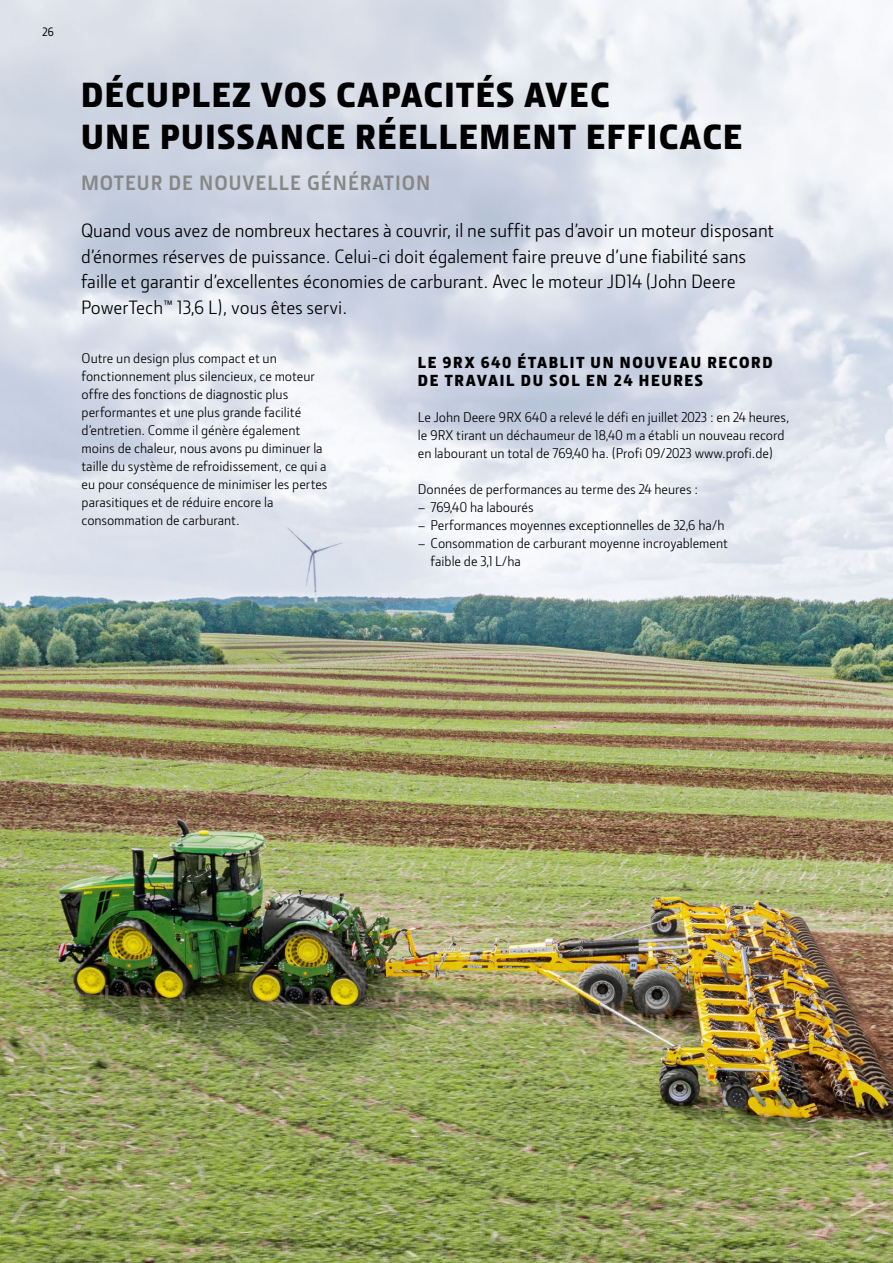
<style>
.page{position:relative;width:893px;height:1263px;background:#fff}
.page>*{position:absolute;margin:0;border:0;box-sizing:border-box;transform-origin:0 0}
._24_pt_Section_Headl{font:900 36px/42px "Section";letter-spacing:.05em;color:#000}
._14_pt_JDSPro_Subtit{font:700 21px "JD Sans Pro";letter-spacing:.05em;color:#878786}
._13_pt_JDSPro_Introd{font:19.5px/25.5px "JD Sans Pro";color:#000}
._11_pt_Section_Subhe{font:900 16.5px/18px "Section";letter-spacing:.105em;color:#000}
._9_5_pt_JDSPro_Copy{font:14.25px/18px "JD Sans Pro";color:#000}
._8_pt_JDSPro_Pagenu{font:500 12px "JD Sans Pro";color:#000}
</style>
<div class="page">
<img style="left:0;top:0;width:893px;height:1263px">
<p class="_8_pt_JDSPro_Pagenu" style="left:42px;top:23px;width:13px">26</p>
<p class="_24_pt_Section_Headl" style="left:81px;top:73px;width:663px">DÉCUPLEZ VOS CAPACITÉS AVEC<br>UNE PUISSANCE RÉELLEMENT EFFICACE</p>
<p class="_14_pt_JDSPro_Subtit" style="left:81px;top:169px;width:351px">MOTEUR DE NOUVELLE GÉNÉRATION</p>
<p class="_13_pt_JDSPro_Introd" style="left:81px;top:217px;width:695px">Quand vous avez de nombreux hectares à couvrir, il ne suffit pas d’avoir un moteur disposant d’énormes réserves de puissance. Celui-ci doit également faire preuve d’une fiabilité sans faille et garantir d’excellentes économies de carburant. Avec le moteur JD14 (John Deere PowerTech™ 13,6 L), vous êtes servi.</p>
<p class="_9_5_pt_JDSPro_Copy" style="left:82px;top:348px;width:247px">Outre un design plus compact et un fonctionnement plus silencieux, ce moteur offre des fonctions de diagnostic plus performantes et une plus grande facilité d’entretien. Comme il génère également moins de chaleur, nous avons pu diminuer la taille du système de refroidissement, ce qui a eu pour conséquence de minimiser les pertes parasitiques et de réduire encore la consommation de carburant.</p>
<p class="_11_pt_Section_Subhe" style="left:418px;top:353px;width:356px">LE 9RX 640 ÉTABLIT UN NOUVEAU RECORD<br>DE TRAVAIL DU SOL EN 24 HEURES</p>
<p class="_9_5_pt_JDSPro_Copy" style="left:418px;top:408px;width:373px">Le John Deere 9RX 640 a relevé le défi en juillet 2023 : en 24 heures, le 9RX tirant un déchaumeur de 18,40 m a établi un nouveau record en labourant un total de 769,40 ha. (Profi 09/2023 www.profi.de)</p>
<p class="_9_5_pt_JDSPro_Copy" style="left:418px;top:480px;width:282px">Données de performances au terme des 24 heures :</p>
<p class="_9_5_pt_JDSPro_Copy" style="left:418px;top:498px;width:117px">– 769,40 ha labourés</p>
<p class="_9_5_pt_JDSPro_Copy" style="left:418px;top:516px;width:308px">– Performances moyennes exceptionnelles de 32,6 ha/h</p>
<p class="_9_5_pt_JDSPro_Copy" style="left:431px;top:534px;width:299px;text-indent:-13px">– Consommation de carburant moyenne incroyablement faible de 3,1 L/ha</p>
</div>
